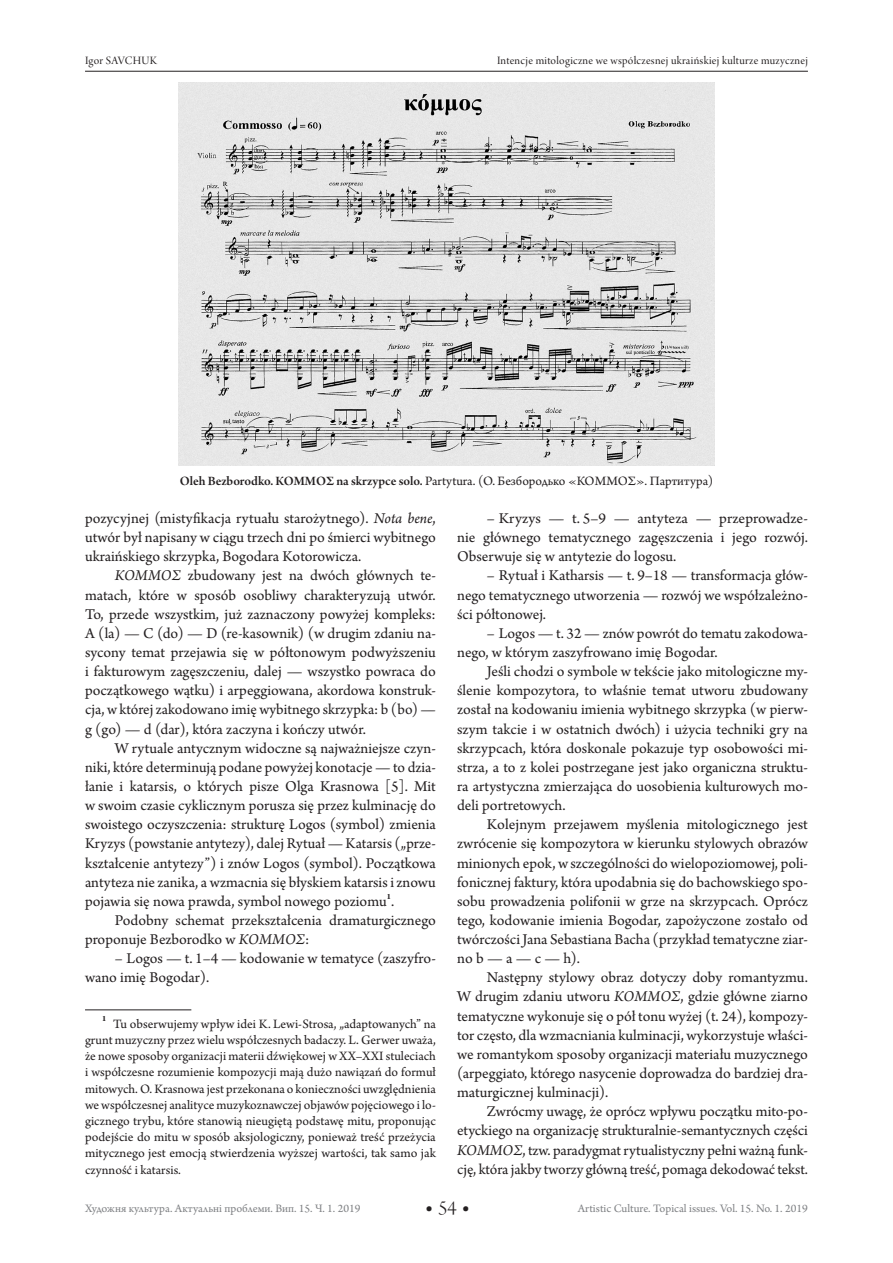
<style>
.page{position:relative;width:893px;height:1263px;background:#fff}
.page>*{position:absolute;margin:0;border:0;box-sizing:border-box;transform-origin:0 0}
.t1{font:22.5px "Arno Pro";color:#231f20}
.t2{font:15.75px/19.2px "Arno Pro";color:#231f20;text-align:justify}
.t3{font:13.5px/16.2px "Arno Pro";color:#231f20;text-align:justify}
.t4{font:12px "Arno Pro";color:#808285}
.t5{font:12px "Arno Pro Display";letter-spacing:.025em;color:#231f20}
.s1{font-family:"Arno Pro Smbd Subhead"}
.s2{font-style:italic}
.s3{font-family:"Arno Pro Smbd Subhead";font-size:13.5px}
.s4{font-family:"Arno Pro Light Display";font-size:21px}
</style>
<div class="page">
<hr style="left:85px;top:71px;width:723px;height:1px;background:#231f20">
<hr style="left:85px;top:1009px;width:106px;height:1px;background:#231f20">
<img style="left:179px;top:83px;width:535px;height:383px">
<p class="t5" style="left:85px;top:54px;width:73px">Igor SAVCHUK</p>
<p class="t5" style="left:497px;top:54px;width:312px">Intencje mitologiczne we współczesnej ukraińskiej kulturze muzycznej</p>
<p class="t3" style="left:180px;top:473px;width:535px"><span class="s1">Oleh Bezborodko. КОММОΣ na skrzypce solo.</span> Partytura. (О. Безбородько «КОММОΣ». Партитура)</p>
<p class="t2" style="left:85px;top:509px;width:352px">pozycyjnej (mistyfikacja rytuału starożytnego). <span class="s2">Nota bene</span>, utwór był napisany w ciągu trzech dni po śmierci wybitnego ukraińskiego skrzypka, Bogodara Kotorowicza.</p>
<p class="t2" style="left:85px;top:567px;width:352px;text-indent:30px"><span class="s2">КОММОΣ</span> zbudowany jest na dwóch głównych te&shy;matach, które w sposób osobliwy charakteryzują utwór.<br>To, przede wszystkim, już zaznaczony powyżej kompleks:<br>A (la) — C (do) — D (re-kasownik) (w drugim zdaniu na&shy;sycony temat przejawia się w półtonowym podwyższeniu i fakturowym zagęszczeniu, dalej — wszystko powraca do początkowego wątku) i arpeggiowana, akordowa konstruk&shy;cja, w której zakodowano imię wybitnego skrzypka: b (bo) — g (go) — d (dar), która zaczyna i kończy utwór.</p>
<p class="t2" style="left:85px;top:739px;width:352px;text-indent:30px">W rytuale antycznym widoczne są najważniejsze czyn&shy;niki, które determinują podane powyżej konotacje — to dzia&shy;łanie i katarsis, o których pisze Оlga Krasnowa [5]. Mit w swoim czasie cyklicznym porusza się przez kulminację do swoistego oczyszczenia: strukturę Logos (symbol) zmienia Kryzys (powstanie antytezy), dalej Rytuał — Katarsis („prze&shy;kształcenie antytezy”) i znów Logos (symbol). Początkowa antyteza nie zanika, a wzmacnia się błyskiem katarsis i znowu pojawia się nowa prawda, symbol nowego poziomu<span class="s3">1</span>.</p>
<p class="t2" style="left:85px;top:911px;width:352px;text-indent:30px">Podobny schemat przekształcenia dramaturgicznego proponuje Bezborodko w <span class="s2">КОММОΣ</span>:</p>
<p class="t2" style="left:85px;top:950px;width:352px;text-indent:30px">– Logos — t. 1–4 — kodowanie w tematyce (zaszyfro&shy;wano imię Bogodar).</p>
<p class="t3" style="left:85px;top:1016px;width:352px;text-indent:17px"><span class="s1">1</span> Tu obserwujemy wpływ idei K. Lewi-Strosa, „adaptowanych” na grunt muzyczny przez wielu współczesnych badaczy. L. Gerwer uważa, że nowe sposoby organizacji materii dźwiękowej w ХХ–ХХІ stuleciach i współczesne rozumienie kompozycji mają dużo nawiązań do formuł mitowych. О. Krasnowa jest przekonana o konieczności uwzględnienia we współczesnej analityce muzykoznawczej objawów pojęciowego i lo&shy;gicznego trybu, które stanowią nieugiętą podstawę mitu, proponując podejście do mitu w sposób aksjologiczny, ponieważ treść przeżycia mitycznego jest emocją stwierdzenia wyższej wartości, tak samo jak czynność i katarsis.</p>
<p class="t2" style="left:457px;top:509px;width:352px;text-indent:30px">– Kryzys — t. 5–9 — antyteza — przeprowadze&shy;nie głównego tematycznego zagęszczenia i jego rozwój.<br>Obserwuje się w antytezie do logosu.</p>
<p class="t2" style="left:457px;top:567px;width:352px;text-indent:30px">– Rytuał i Katharsis — t. 9–18 — transformacja głów&shy;nego tematycznego utworzenia — rozwój we współzależno&shy;ści półtonowej.</p>
<p class="t2" style="left:457px;top:624px;width:352px;text-indent:30px">– Logos — t. 32 — znów powrót do tematu zakodowa&shy;nego, w którym zaszyfrowano imię Bogodar.</p>
<p class="t2" style="left:457px;top:663px;width:352px;text-indent:30px">Jeśli chodzi o symbole w tekście jako mitologiczne my&shy;ślenie kompozytora, to właśnie temat utworu zbudowany został na kodowaniu imienia wybitnego skrzypka (w pierw&shy;szym takcie i w ostatnich dwóch) i użycia techniki gry na skrzypcach, która doskonale pokazuje typ osobowości mi&shy;strza, a to z kolei postrzegane jest jako organiczna struktu&shy;ra artystyczna zmierzająca do uosobienia kulturowych mo&shy;deli portretowych.</p>
<p class="t2" style="left:457px;top:816px;width:352px;text-indent:30px">Kolejnym przejawem myślenia mitologicznego jest zwrócenie się kompozytora w kierunku stylowych obrazów minionych epok, w szczególności do wielopoziomowej, poli&shy;fonicznej faktury, która upodabnia się do bachowskiego spo&shy;sobu prowadzenia polifonii w grze na skrzypcach. Oprócz tego, kodowanie imienia Bogodar, zapożyczone zostało od twórczości Jana Sebastiana Bacha (przykład tematyczne ziar&shy;no b— a— c— h).</p>
<p class="t2" style="left:457px;top:969px;width:352px;text-indent:30px">Następny stylowy obraz dotyczy doby romantyzmu.<br>W drugim zdaniu utworu <span class="s2">КОММОΣ</span>, gdzie główne ziarno tematyczne wykonuje się o pół tonu wyżej (t. 24), kompozy&shy;tor często, dla wzmacniania kulminacji, wykorzystuje właści&shy;we romantykom sposoby organizacji materiału muzycznego (arpeggiato, którego nasycenie doprowadza do bardziej dra&shy;maturgicznej kulminacji).</p>
<p class="t2" style="left:457px;top:1103px;width:352px;text-indent:30px">Zwrócmy uwagę, że oprócz wpływu początku mito-po&shy;etyckiego na organizację strukturalnie-semantycznych części <span class="s2">КОММОΣ</span>, tzw. paradygmat rytualistyczny pełni ważną funk&shy;cję, która jakby tworzy główną treść, pomaga dekodować tekst.</p>
<p class="t4" style="left:85px;top:1201px;width:277px">Художня культура. Актуальні проблеми. Вип. 15. Ч. 1. 2019</p>
<h1 class="t1" style="left:425px;top:1193px;width:47px">• <span class="s4">54</span> •</h1>
<p class="t4" style="left:578px;top:1201px;width:232px">Artistic Culture. Topical issues. Vol. 15. No. 1. 2019</p>
</div>
